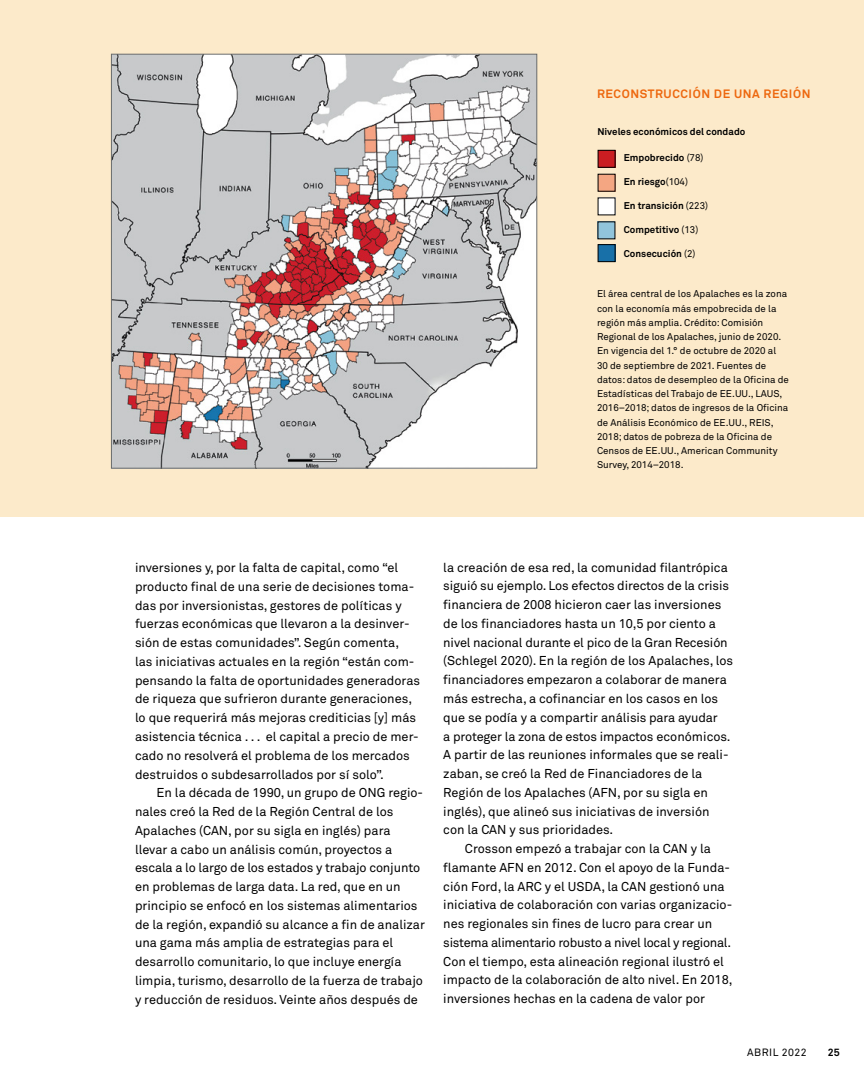
<style>
.page{position:relative;width:864px;height:1080px;background:#fff}
.page>*{position:absolute;margin:0;border:0;box-sizing:border-box;transform-origin:0 0}
.t1{font:12.75px/18.8px "Akkurat Pro";color:#000}
.t2{font:12.75px "Akkurat Pro";letter-spacing:-.02em;color:#000}
.t3{font:700 12px "Akkurat Pro";letter-spacing:.05em;color:#ed680f}
.t4{font:10.5px "Akkurat Pro";letter-spacing:.05em;color:#000}
.t5{font:700 10.5px "Akkurat Pro";color:#000}
.t6{font:9.75px/14.2px "Akkurat Pro";color:#000}
.t7{font:700 9.75px "Akkurat Pro";color:#000}
.s1{font-weight:400}
</style>
<div class="page">
<div style="left:0;top:0;width:864px;height:517px;background:#fceaca"></div>
<img style="left:113px;top:56px;width:422px;height:410px">
<div style="left:598px;top:150px;width:17px;height:17px;background:#ca1d22"></div>
<div style="left:598px;top:174px;width:17px;height:17px;background:#f4a682"></div>
<div style="left:598px;top:198px;width:17px;height:17px;background:#fff"></div>
<div style="left:598px;top:222px;width:17px;height:17px;background:#91c4db"></div>
<div style="left:598px;top:245px;width:17px;height:17px;background:#1870a8"></div>
<div style="left:598px;top:244px;width:17px;height:18px;border:1px solid #000"></div>
<p class="t3" style="left:597px;top:87px;width:215px">RECONSTRUCCIÓN DE UNA REGIÓN</p>
<p class="t7" style="left:597px;top:125px;width:150px">Niveles económicos del condado</p>
<p class="t7" style="left:624px;top:152px;width:81px">Empobrecido <span class="s1">(78)</span></p>
<p class="t7" style="left:624px;top:176px;width:66px">En riesgo<span class="s1">(104)</span></p>
<p class="t7" style="left:624px;top:200px;width:86px">En transición <span class="s1">(223)</span></p>
<p class="t7" style="left:624px;top:224px;width:76px">Competitivo <span class="s1">(13)</span></p>
<p class="t7" style="left:624px;top:248px;width:73px">Consecución <span class="s1">(2)</span></p>
<p class="t6" style="left:597px;top:287px;width:193px">El área central de los Apalaches es la zona con la economía más empobrecida de la región más amplia. Crédito: Comisión Regional de los Apalaches, junio de 2020.<br>En vigencia del 1.° de octubre de 2020 al 30 de septiembre de 2021. Fuentes de datos: datos de desempleo de la Oficina de Estadísticas del Trabajo de EE.UU., LAUS, 2016–2018; datos de ingresos de la Oficina de Análisis Económico de EE.UU., REIS, 2018; datos de pobreza de la Oficina de Censos de EE.UU., American Community Survey, 2014–2018.</p>
<p class="t1" style="left:135px;top:559px;width:287px">inversiones y, por la falta de capital, como “el producto final de una serie de decisiones toma&shy;das por inversionistas, gestores de políticas y fuerzas económicas que llevaron a la desinver&shy;sión de estas comunidades”. Según comenta,<br>las iniciativas actuales en la región “están com&shy;pensando la falta de oportunidades generadoras de riqueza que sufrieron durante generaciones, lo que requerirá más mejoras crediticias [y] más asistencia técnica . . . el capital a precio de mer&shy;cado no resolverá el problema de los mercados destruidos o subdesarrollados por sí solo”.</p>
<p class="t1" style="left:135px;top:784px;width:291px;text-indent:22px">En la década de 1990, un grupo de ONG regio&shy;nales creó la Red de la Región Central de los Apalaches (CAN, por su sigla en inglés) para llevar a cabo un análisis común, proyectos a escala a lo largo de los estados y trabajo conjunto en problemas de larga data. La red, que en un principio se enfocó en los sistemas alimentarios de la región, expandió su alcance a fin de analizar una gama más amplia de estrategias para el desarrollo comunitario, lo que incluye energía limpia, turismo, desarrollo de la fuerza de trabajo y reducción de residuos. Veinte años después de</p>
<p class="t1" style="left:443px;top:558px;width:286px">la creación de esa red, la comunidad filantrópica</p>
<p class="t1" style="left:443px;top:577px;width:287px">siguió su ejemplo. Los efectos directos de la crisis</p>
<p class="t1" style="left:443px;top:596px;width:280px">financiera de 2008 hicieron caer las inversiones</p>
<p class="t1" style="left:443px;top:615px;width:274px">de los financiadores hasta un 10,5 por ciento a</p>
<p class="t1" style="left:443px;top:633px;width:286px">nivel nacional durante el pico de la Gran Recesión</p>
<p class="t1" style="left:443px;top:652px;width:291px">(Schlegel 2020). En la región de los Apalaches, los</p>
<p class="t1" style="left:443px;top:671px;width:285px">financiadores empezaron a colaborar de manera</p>
<p class="t1" style="left:443px;top:690px;width:276px">más estrecha, a cofinanciar en los casos en los</p>
<p class="t1" style="left:443px;top:708px;width:276px">que se podía y a compartir análisis para ayudar</p>
<p class="t1" style="left:443px;top:727px;width:289px">a proteger la zona de estos impactos económicos.</p>
<p class="t1" style="left:443px;top:746px;width:287px">A partir de las reuniones informales que se reali-</p>
<p class="t1" style="left:443px;top:765px;width:260px">zaban, se creó la Red de Financiadores de la</p>
<p class="t1" style="left:443px;top:783px;width:266px">Región de los Apalaches (AFN, por su sigla en</p>
<p class="t1" style="left:443px;top:802px;width:268px">inglés), que alineó sus iniciativas de inversión</p>
<p class="t1" style="left:443px;top:821px;width:171px">con la CAN y sus prioridades.</p>
<p class="t1" style="left:465px;top:840px;width:248px">Crosson empezó a trabajar con la CAN y la</p>
<p class="t1" style="left:443px;top:858px;width:288px">flamante AFN en 2012. Con el apoyo de la Funda-</p>
<p class="t1" style="left:443px;top:877px;width:283px">ción Ford, la ARC y el USDA, la CAN gestionó una</p>
<p class="t1" style="left:443px;top:896px;width:291px">iniciativa de colaboración con varias organizacio-</p>
<p class="t1" style="left:443px;top:915px;width:270px">nes regionales sin fines de lucro para crear un</p>
<p class="t2" style="left:443px;top:935px;width:290px">sistema alimentario robusto a nivel local y regional.</p>
<p class="t1" style="left:443px;top:952px;width:282px">Con el tiempo, esta alineación regional ilustró el</p>
<p class="t1" style="left:443px;top:971px;width:291px">impacto de la colaboración de alto nivel. En 2018,</p>
<p class="t1" style="left:443px;top:990px;width:263px">inversiones hechas en la cadena de valor por</p>
<p class="t4" style="left:747px;top:1047px;width:61px">ABRIL 2022</p>
<p class="t5" style="left:828px;top:1046px;width:13px">25</p>
</div>
